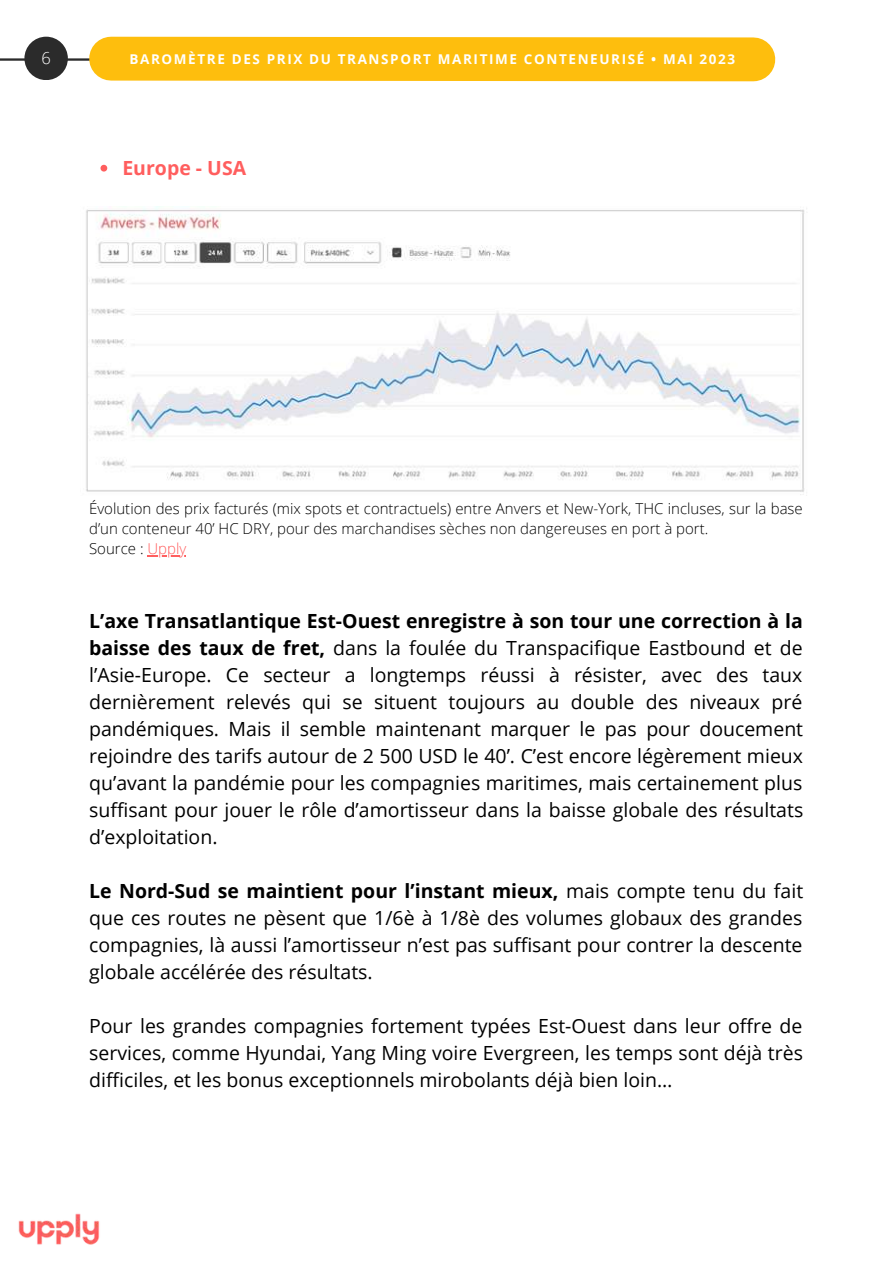
<style>
.page{position:relative;width:893px;height:1264px;background:#fff}
.page>*{position:absolute;margin:0;border:0;box-sizing:border-box;transform-origin:0 0}
.t1{font:19.5px/27px "Open Sans";color:#000;text-align:justify}
.t2{font:700 19.5px "Open Sans";color:#ff5e5e}
.t3{font:300 16.5px "Open Sans";color:#fff}
.t4{font:300 15px/20.2px "Open Sans";color:#000}
.t5{font:700 13.5px "Open Sans";letter-spacing:.12em;color:#fff}
.s1{color:#ff5e5e}
.s2{font-weight:700}
</style>
<div class="page">
<img style="left:18px;top:1213px;width:82px;height:32px">
<svg style="left:0;top:58px;width:24px;height:3px"></svg>
<div style="left:24px;top:37px;width:44px;height:43px;background:#2b2b2b;border-radius:50%"></div>
<svg style="left:67px;top:36px;width:709px;height:46px;background:#fdc322"></svg>
<img style="left:86px;top:207px;width:721px;height:288px">
<svg style="left:100px;top:165px;width:7px;height:6px"></svg>
<hr style="left:147px;top:555px;width:39px;height:1px;background:#ff5e5e">
<p class="t3" style="left:41px;top:46px;width:11px">6</p>
<p class="t5" style="left:129px;top:49px;width:607px">BAROMÈTRE DES PRIX DU TRANSPORT MARITIME CONTENEURISÉ • MAI 2023</p>
<p class="t2" style="left:122px;top:154px;width:125px">Europe - USA</p>
<p class="t4" style="left:89px;top:498px;width:715px">Évolution des prix facturés (mix spots et contractuels) entre Anvers et New-York, THC incluses, sur la base d’un conteneur 40’ HC DRY, pour des marchandises sèches non dangereuses en port à port.<br>Source : <span class="s1">Upply</span></p>
<p class="t1" style="left:89px;top:607px;width:715px"><span class="s2">L’axe Transatlantique Est-Ouest enregistre à son tour une correction à la baisse des taux de fret,</span> dans la foulée du Transpacifique Eastbound et de l’Asie-Europe. Ce secteur a longtemps réussi à résister, avec des taux dernièrement relevés qui se situent toujours au double des niveaux pré pandémiques. Mais il semble maintenant marquer le pas pour doucement rejoindre des tarifs autour de 2 500 USD le 40’. C’est encore légèrement mieux qu’avant la pandémie pour les compagnies maritimes, mais certainement plus suffisant pour jouer le rôle d’amortisseur dans la baisse globale des résultats d’exploitation.</p>
<p class="t1" style="left:89px;top:877px;width:715px"><span class="s2">Le Nord-Sud se maintient pour l’instant mieux,</span> mais compte tenu du fait que ces routes ne pèsent que 1/6è à 1/8è des volumes globaux des grandes compagnies, là aussi l’amortisseur n’est pas suffisant pour contrer la descente globale accélérée des résultats.</p>
<p class="t1" style="left:89px;top:1012px;width:715px">Pour les grandes compagnies fortement typées Est-Ouest dans leur offre de services, comme Hyundai, Yang Ming voire Evergreen, les temps sont déjà très difficiles, et les bonus exceptionnels mirobolants déjà bien loin…</p>
</div>
